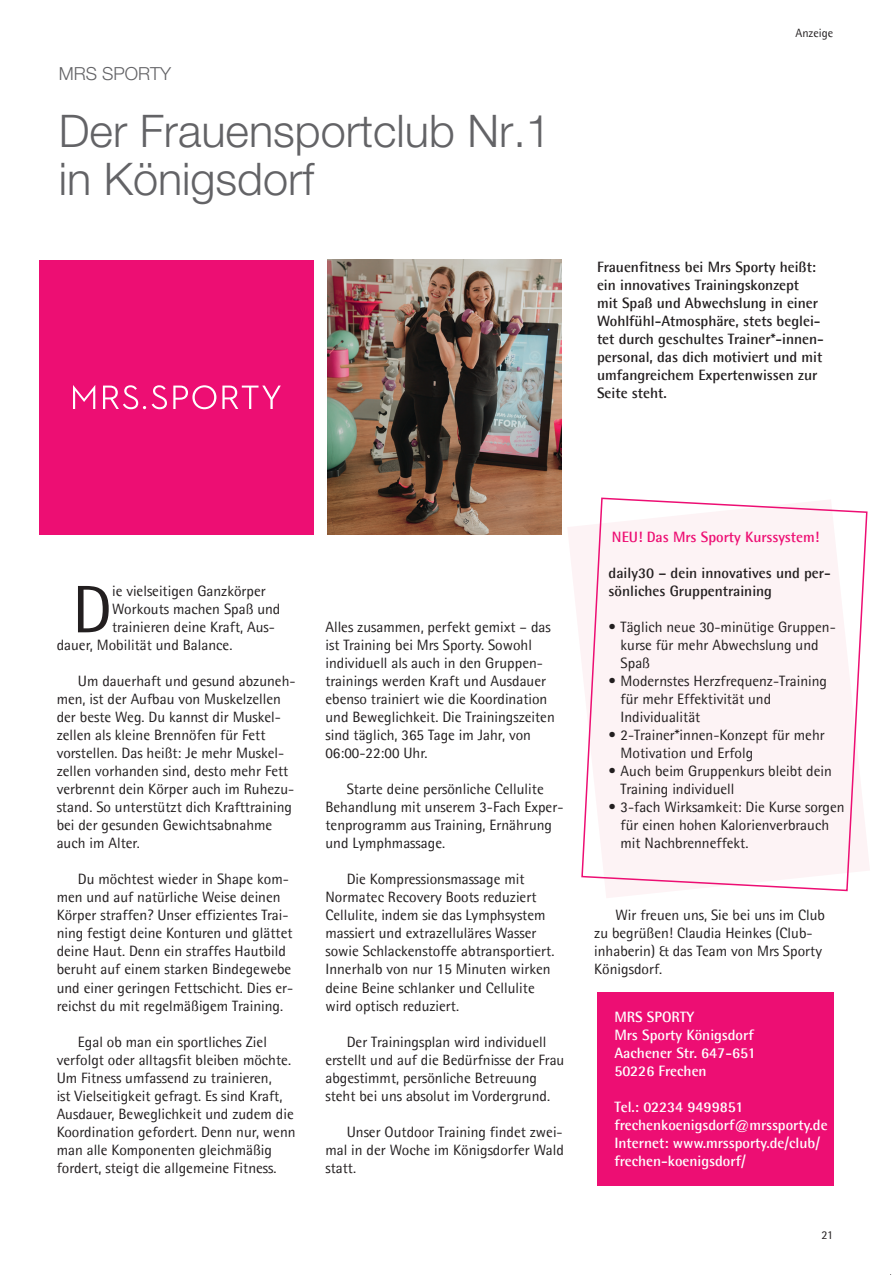
<style>
.page{position:relative;width:896px;height:1275px;background:#fff}
.page>*{position:absolute;margin:0;border:0;box-sizing:border-box;transform-origin:0 0}
.t1{font:67.2px "Agfa Rotis Semisans";color:#231f20}
.t2{font:45px/48px "Helvetica Neue LT 45 Lt";color:#636366}
.t3{font:18px "Helvetica Neue LT 45 Lt";color:#636366}
.t4{font:15px/18px "Agfa Rotis Semisans";color:#231f20}
.t5{font:700 15px/18px "Agfa Rotis Semisans";color:#231f20}
.t6{font:700 15px/18px "Agfa Rotis Semisans";color:#fff}
.t7{font:700 15px "Agfa Rotis Semisans";color:#ed0e73}
.t8{font:12px "Agfa Rotis Semisans";color:#231f20}
</style>
<div class="page">
<div style="left:597px;top:992px;width:236px;height:194px;background:#ed0e73"></div>
<div style="left:40px;top:260px;width:274px;height:274px;background:#ed0e73"></div>
<svg style="left:73px;top:385px;width:22px;height:24px"></svg>
<svg style="left:103px;top:385px;width:43px;height:24px"></svg>
<svg style="left:152px;top:385px;width:15px;height:24px"></svg>
<svg style="left:173px;top:385px;width:43px;height:24px"></svg>
<svg style="left:222px;top:385px;width:59px;height:24px"></svg>
<img style="left:327px;top:260px;width:235px;height:274px">
<svg style="left:568px;top:526px;width:301px;height:372px"></svg>
<svg style="left:580px;top:497px;width:288px;height:395px"></svg>
<p class="t3" style="left:59px;top:63px;width:114px">MRS SPORTY</p>
<h2 class="t2" style="left:59px;top:106px;width:493px">Der Frauensportclub Nr.1 in Königsdorf</h2>
<p class="t8" style="left:795px;top:26px;width:39px">Anzeige</p>
<p class="t5" style="left:597px;top:258px;width:228px">Frauenfitness bei Mrs Sporty heißt: ein innovatives Trainingskonzept<br>mit Spaß und Abwechslung in einer Wohlfühl-Atmosphäre, stets beglei&shy;tet durch geschultes Trainer*-innen&shy;personal, das dich motiviert und mit umfangreichem Expertenwissen zur Seite steht.</p>
<h1 class="t1" style="left:72px;top:570px;width:41px">D</h1>
<p class="t4" style="left:112px;top:582px;width:155px">ie vielseitigen Ganzkörper</p>
<p class="t4" style="left:112px;top:600px;width:170px">Workouts machen Spaß und</p>
<p class="t4" style="left:112px;top:618px;width:164px">trainieren deine Kraft, Aus-</p>
<p class="t4" style="left:57px;top:636px;width:177px">dauer, Mobilität und Balance.</p>
<p class="t4" style="left:57px;top:672px;width:240px;text-indent:21px">Um dauerhaft und gesund abzuneh&shy;men, ist der Aufbau von Muskelzellen der beste Weg. Du kannst dir Muskel&shy;zellen als kleine Brennöfen für Fett vorstellen. Das heißt: Je mehr Muskel&shy;zellen vorhanden sind, desto mehr Fett verbrennt dein Körper auch im Ruhezu&shy;stand. So unterstützt dich Krafttraining bei der gesunden Gewichtsabnahme auch im Alter.</p>
<p class="t4" style="left:57px;top:870px;width:238px;text-indent:21px">Du möchtest wieder in Shape kom&shy;men und auf natürliche Weise deinen Körper straffen? Unser effizientes Trai&shy;ning festigt deine Konturen und glättet deine Haut. Denn ein straffes Hautbild beruht auf einem starken Bindegewebe und einer geringen Fettschicht. Dies er&shy;reichst du mit regelmäßigem Training.</p>
<p class="t4" style="left:57px;top:1032px;width:240px;text-indent:21px">Egal ob man ein sportliches Ziel verfolgt oder alltagsfit bleiben möchte.<br>Um Fitness umfassend zu trainieren,<br>ist Vielseitigkeit gefragt. Es sind Kraft, Ausdauer, Beweglichkeit und zudem die Koordination gefordert. Denn nur, wenn man alle Komponenten gleichmäßig fordert, steigt die allgemeine Fitness.</p>
<p class="t4" style="left:325px;top:618px;width:231px">Alles zusammen, perfekt gemixt – das ist Training bei Mrs Sporty. Sowohl individuell als auch in den Gruppen&shy;trainings werden Kraft und Ausdauer ebenso trainiert wie die Koordination und Beweglichkeit. Die Trainingszeiten sind täglich, 365 Tage im Jahr, von 06:00-22:00 Uhr.</p>
<p class="t4" style="left:325px;top:780px;width:239px;text-indent:21px">Starte deine persönliche Cellulite<br>Behandlung mit unserem 3-Fach Exper&shy;tenprogramm aus Training, Ernährung und Lymphmassage.</p>
<p class="t4" style="left:325px;top:870px;width:230px;text-indent:21px">Die Kompressionsmassage mit Normatec Recovery Boots reduziert Cellulite, indem sie das Lymphsystem massiert und extrazelluläres Wasser sowie Schlackenstoffe abtransportiert.<br>Innerhalb von nur 15 Minuten wirken deine Beine schlanker und Cellulite wird optisch reduziert.</p>
<p class="t4" style="left:325px;top:1032px;width:240px;text-indent:21px">Der Trainingsplan wird individuell erstellt und auf die Bedürfnisse der Frau abgestimmt, persönliche Betreuung steht bei uns absolut im Vordergrund.</p>
<p class="t4" style="left:325px;top:1122px;width:240px;text-align:justify;text-indent:21px">Unser Outdoor Training findet zwei&shy;mal in der Woche im Königsdorfer Wald statt.</p>
<p class="t7" style="left:612px;top:528px;width:209px">NEU! Das Mrs Sporty Kurssystem!</p>
<p class="t5" style="left:608px;top:564px;width:224px">daily30 – dein innovatives und per&shy;sönliches Gruppentraining</p>
<p class="t4" style="left:620px;top:618px;width:217px;text-indent:-12px">• Täglich neue 30-minütige Gruppen&shy;kurse für mehr Abwechslung und<br>Spaß</p>
<p class="t4" style="left:620px;top:672px;width:208px;text-indent:-12px">• Modernstes Herzfrequenz-Training für mehr Effektivität und<br>Individualität</p>
<p class="t4" style="left:620px;top:726px;width:206px;text-indent:-12px">• 2-Trainer*innen-Konzept für mehr<br>Motivation und Erfolg</p>
<p class="t4" style="left:620px;top:762px;width:213px;text-indent:-12px">• Auch beim Gruppenkurs bleibt dein<br>Training individuell</p>
<p class="t4" style="left:620px;top:798px;width:225px;text-indent:-12px">• 3-fach Wirksamkeit: Die Kurse sorgen für einen hohen Kalorienverbrauch mit Nachbrenneffekt.</p>
<p class="t4" style="left:594px;top:906px;width:232px;text-indent:21px">Wir freuen uns, Sie bei uns im Club zu begrüßen! Claudia Heinkes (Club&shy;inhaberin) &amp; das Team von Mrs Sporty<br>Königsdorf.</p>
<p class="t6" style="left:614px;top:1007px;width:143px">MRS SPORTY<br>Mrs Sporty Königsdorf<br>Aachener Str. 647-651<br>50226 Frechen</p>
<p class="t6" style="left:614px;top:1097px;width:215px">Tel.: 02234 9499851 frechenkoenigsdorf@mrssporty.de<br>Internet: www.mrssporty.de/club/ frechen-koenigsdorf/</p>
<p class="t8" style="left:821px;top:1227px;width:13px">21</p>
</div>
